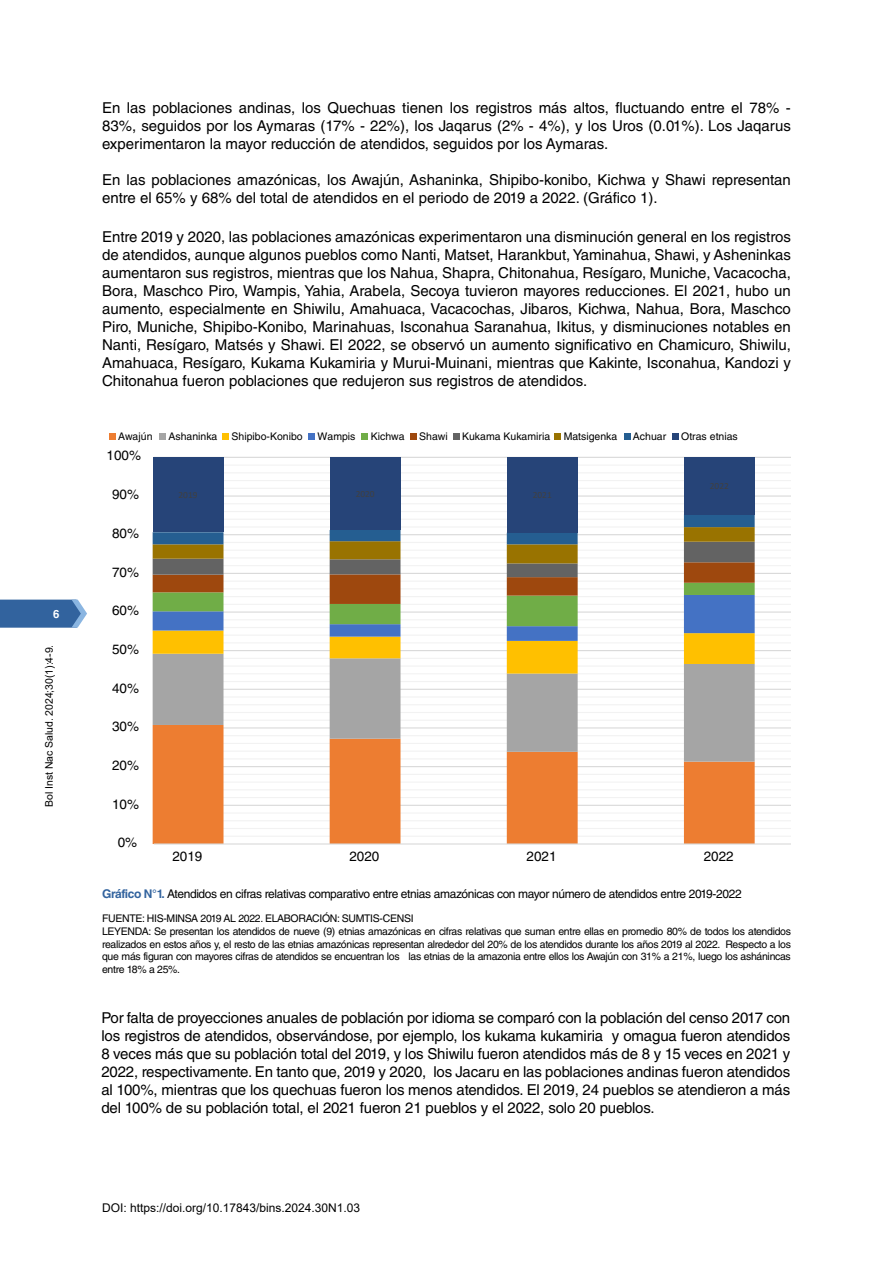
<style>
.page{position:relative;width:893px;height:1263px;background:#fff}
.page>*{position:absolute;margin:0;border:0;box-sizing:border-box;transform-origin:0 0}
.t1{font:15px/18px "Helvetica LT Std";color:#000;text-align:justify}
.t2{font:13.5px "Helvetica LT Std";color:#000}
.t3{font:12px "Helvetica LT Std";letter-spacing:-.03em;color:#000}
.t4{font:12px "Arial";color:#000}
.t5{font:700 11.4px "Helvetica LT Std";color:#fff}
.t6{font:10.5px/12.6px "Helvetica LT Std";letter-spacing:-.03em;color:#000}
.t7{font:10.5px "Helvetica LT Std";color:#000}
.t8{font:10.5px "Arial";letter-spacing:-.005em;color:#000}
.t9{font:9.3px "Calibri";color:#404040}
.s1{font-weight:700;color:#32639e}
</style>
<div class="page">
<svg style="left:0;top:600px;width:87px;height:28px;background:#4572a8"></svg>
<hr style="left:154px;top:836px;width:636px;height:1px;background:#f2f2f2">
<hr style="left:154px;top:828px;width:636px;height:1px;background:#f2f2f2">
<hr style="left:154px;top:820px;width:636px;height:1px;background:#f2f2f2">
<hr style="left:154px;top:812px;width:636px;height:2px;background:#f2f2f2">
<hr style="left:154px;top:797px;width:636px;height:1px;background:#f2f2f2">
<hr style="left:154px;top:789px;width:636px;height:1px;background:#f2f2f2">
<hr style="left:154px;top:781px;width:636px;height:2px;background:#f2f2f2">
<hr style="left:154px;top:774px;width:636px;height:1px;background:#f2f2f2">
<hr style="left:154px;top:758px;width:636px;height:1px;background:#f2f2f2">
<hr style="left:154px;top:751px;width:636px;height:1px;background:#f2f2f2">
<hr style="left:154px;top:743px;width:636px;height:1px;background:#f2f2f2">
<hr style="left:154px;top:735px;width:636px;height:1px;background:#f2f2f2">
<hr style="left:154px;top:720px;width:636px;height:1px;background:#f2f2f2">
<hr style="left:154px;top:712px;width:636px;height:1px;background:#f2f2f2">
<hr style="left:154px;top:704px;width:636px;height:1px;background:#f2f2f2">
<hr style="left:154px;top:696px;width:636px;height:1px;background:#f2f2f2">
<hr style="left:154px;top:681px;width:636px;height:1px;background:#f2f2f2">
<hr style="left:154px;top:673px;width:636px;height:1px;background:#f2f2f2">
<hr style="left:154px;top:665px;width:636px;height:2px;background:#f2f2f2">
<hr style="left:154px;top:658px;width:636px;height:1px;background:#f2f2f2">
<hr style="left:154px;top:642px;width:636px;height:1px;background:#f2f2f2">
<hr style="left:154px;top:635px;width:636px;height:1px;background:#f2f2f2">
<hr style="left:154px;top:627px;width:636px;height:1px;background:#f2f2f2">
<hr style="left:154px;top:619px;width:636px;height:1px;background:#f2f2f2">
<hr style="left:154px;top:604px;width:636px;height:1px;background:#f2f2f2">
<hr style="left:154px;top:596px;width:636px;height:1px;background:#f2f2f2">
<hr style="left:154px;top:588px;width:636px;height:1px;background:#f2f2f2">
<hr style="left:154px;top:580px;width:636px;height:2px;background:#f2f2f2">
<hr style="left:154px;top:565px;width:636px;height:1px;background:#f2f2f2">
<hr style="left:154px;top:557px;width:636px;height:1px;background:#f2f2f2">
<hr style="left:154px;top:550px;width:636px;height:1px;background:#f2f2f2">
<hr style="left:154px;top:542px;width:636px;height:1px;background:#f2f2f2">
<hr style="left:154px;top:526px;width:636px;height:1px;background:#f2f2f2">
<hr style="left:154px;top:519px;width:636px;height:1px;background:#f2f2f2">
<hr style="left:154px;top:511px;width:636px;height:1px;background:#f2f2f2">
<hr style="left:154px;top:503px;width:636px;height:1px;background:#f2f2f2">
<hr style="left:154px;top:488px;width:636px;height:1px;background:#f2f2f2">
<hr style="left:154px;top:480px;width:636px;height:1px;background:#f2f2f2">
<hr style="left:154px;top:472px;width:636px;height:1px;background:#f2f2f2">
<hr style="left:154px;top:464px;width:636px;height:2px;background:#f2f2f2">
<hr style="left:154px;top:805px;width:636px;height:1px;background:#d9d9d9">
<hr style="left:154px;top:766px;width:636px;height:1px;background:#d9d9d9">
<hr style="left:154px;top:727px;width:636px;height:1px;background:#d9d9d9">
<hr style="left:154px;top:689px;width:636px;height:1px;background:#d9d9d9">
<hr style="left:154px;top:650px;width:636px;height:1px;background:#d9d9d9">
<hr style="left:154px;top:611px;width:636px;height:2px;background:#d9d9d9">
<hr style="left:154px;top:573px;width:636px;height:1px;background:#d9d9d9">
<hr style="left:154px;top:534px;width:636px;height:1px;background:#d9d9d9">
<hr style="left:154px;top:495px;width:636px;height:2px;background:#d9d9d9">
<hr style="left:154px;top:457px;width:636px;height:1px;background:#d9d9d9">
<svg style="left:153px;top:762px;width:602px;height:82px"></svg>
<svg style="left:153px;top:673px;width:602px;height:89px"></svg>
<svg style="left:153px;top:514px;width:602px;height:159px"></svg>
<div style="left:684px;top:457px;width:71px;height:57px;background:#264478"></div>
<div style="left:507px;top:457px;width:71px;height:76px;background:#264478"></div>
<div style="left:330px;top:457px;width:70px;height:73px;background:#264478"></div>
<div style="left:153px;top:457px;width:70px;height:75px;background:#264478"></div>
<hr style="left:154px;top:843px;width:636px;height:1px;background:#d9d9d9">
<div style="left:109px;top:433px;width:6px;height:7px;background:#ed7d31"></div>
<div style="left:159px;top:433px;width:7px;height:7px;background:#a5a5a5"></div>
<div style="left:223px;top:433px;width:6px;height:7px;background:#ffc000"></div>
<div style="left:309px;top:433px;width:6px;height:7px;background:#4472c4"></div>
<div style="left:362px;top:433px;width:6px;height:7px;background:#70ad47"></div>
<div style="left:410px;top:433px;width:6px;height:7px;background:#9e480e"></div>
<div style="left:453px;top:433px;width:6px;height:7px;background:#636363"></div>
<div style="left:555px;top:433px;width:6px;height:7px;background:#997300"></div>
<div style="left:624px;top:433px;width:6px;height:7px;background:#255e91"></div>
<div style="left:672px;top:433px;width:6px;height:7px;background:#264478"></div>
<p class="t5" style="left:53px;top:607px;width:8px">6</p>
<p class="t8" style="left:42px;top:807px;width:164px;rotate:-90deg">Bol Inst Nac Salud. 2024;30(1):4-9.</p>
<p class="t1" style="left:102px;top:99px;width:690px">En las poblaciones andinas, los Quechuas tienen los registros más altos, fluctuando entre el 78% - 83%, seguidos por los Aymaras (17% - 22%), los Jaqarus (2% - 4%), y los Uros (0.01%). Los Jaqarus experimentaron la mayor reducción de atendidos, seguidos por los Aymaras.</p>
<p class="t1" style="left:102px;top:171px;width:690px">En las poblaciones amazónicas, los Awajún, Ashaninka, Shipibo-konibo, Kichwa y Shawi representan entre el 65% y 68% del total de atendidos en el periodo de 2019 a 2022. (Gráfico 1).</p>
<p class="t1" style="left:102px;top:228px;width:690px">Entre 2019 y 2020, las poblaciones amazónicas experimentaron una disminución general en los registros de atendidos, aunque algunos pueblos como Nanti, Matset, Harankbut, Yaminahua, Shawi, y Asheninkas aumentaron sus registros, mientras que los Nahua, Shapra, Chitonahua, Resígaro, Muniche, Vacacocha, Bora, Maschco Piro, Wampis, Yahia, Arabela, Secoya tuvieron mayores reducciones. El 2021, hubo un aumento, especialmente en Shiwilu, Amahuaca, Vacacochas, Jibaros, Kichwa, Nahua, Bora, Maschco Piro, Muniche, Shipibo-Konibo, Marinahuas, Isconahua Saranahua, Ikitus, y disminuciones notables en Nanti, Resígaro, Matsés y Shawi. El 2022, se observó un aumento significativo en Chamicuro, Shiwilu, Amahuaca, Resígaro, Kukama Kukamiria y Murui-Muinani, mientras que Kakinte, Isconahua, Kandozi y Chitonahua fueron poblaciones que redujeron sus registros de atendidos.</p>
<p class="t6" style="left:118px;top:430px;width:36px">Awajún</p>
<p class="t7" style="left:168px;top:430px;width:51px">Ashaninka</p>
<p class="t7" style="left:232px;top:430px;width:73px">Shipibo-Konibo</p>
<p class="t6" style="left:318px;top:430px;width:39px">Wampis</p>
<p class="t6" style="left:371px;top:430px;width:35px">Kichwa</p>
<p class="t6" style="left:419px;top:430px;width:30px">Shawi</p>
<p class="t7" style="left:462px;top:430px;width:90px">Kukama Kukamiria</p>
<p class="t7" style="left:564px;top:430px;width:55px">Matsigenka</p>
<p class="t6" style="left:633px;top:430px;width:35px">Achuar</p>
<p class="t7" style="left:681px;top:430px;width:58px">Otras etnias</p>
<p class="t2" style="left:107px;top:448px;width:36px">100%</p>
<p class="t2" style="left:112px;top:487px;width:28px">90%</p>
<p class="t2" style="left:112px;top:525px;width:28px">80%</p>
<p class="t2" style="left:112px;top:564px;width:28px">70%</p>
<p class="t2" style="left:112px;top:603px;width:28px">60%</p>
<p class="t2" style="left:112px;top:641px;width:28px">50%</p>
<p class="t2" style="left:112px;top:680px;width:28px">40%</p>
<p class="t2" style="left:112px;top:719px;width:28px">30%</p>
<p class="t2" style="left:112px;top:757px;width:28px">20%</p>
<p class="t2" style="left:112px;top:796px;width:28px">10%</p>
<p class="t2" style="left:118px;top:835px;width:21px">0%</p>
<p class="t9" style="left:179px;top:488px;width:20px">2019</p>
<p class="t9" style="left:356px;top:487px;width:20px">2020</p>
<p class="t9" style="left:533px;top:489px;width:20px">2021</p>
<p class="t9" style="left:710px;top:479px;width:20px">2022</p>
<p class="t2" style="left:172px;top:849px;width:32px">2019</p>
<p class="t2" style="left:349px;top:849px;width:32px">2020</p>
<p class="t2" style="left:527px;top:849px;width:32px">2021</p>
<p class="t2" style="left:704px;top:849px;width:32px">2022</p>
<p class="t3" style="left:102px;top:887px;width:641px"><span class="s1">Gráfico N°1.</span> Atendidos en cifras relativas comparativo entre etnias amazónicas con mayor número de atendidos entre 2019-2022</p>
<p class="t6" style="left:102px;top:912px;width:690px">FUENTE: HIS-MINSA 2019 AL 2022. ELABORACIÓN: SUMTIS-CENSI<br>LEYENDA: Se presentan los atendidos de nueve (9) etnias amazónicas en cifras relativas que suman entre ellas en promedio 80% de todos los atendidos realizados en estos años y, el resto de las etnias amazónicas representan alrededor del 20% de los atendidos durante los años 2019 al 2022. Respecto a los que más figuran con mayores cifras de atendidos se encuentran los las etnias de la amazonia entre ellos los Awajún con 31% a 21%, luego los ashánincas entre 18% a 25%.</p>
<p class="t1" style="left:101px;top:1008px;width:690px">Por falta de proyecciones anuales de población por idioma se comparó con la población del censo 2017 con los registros de atendidos, observándose, por ejemplo, los kukama kukamiria y omagua fueron atendidos 8 veces más que su población total del 2019, y los Shiwilu fueron atendidos más de 8 y 15 veces en 2021 y 2022, respectivamente. En tanto que, 2019 y 2020, los Jacaru en las poblaciones andinas fueron atendidos al 100%, mientras que los quechuas fueron los menos atendidos. El 2019, 24 pueblos se atendieron a más del 100% de su población total, el 2021 fueron 21 pueblos y el 2022, solo 20 pueblos.</p>
<p class="t4" style="left:102px;top:1200px;width:260px">DOI: https://doi.org/10.17843/bins.2024.30N1.03</p>
</div>
